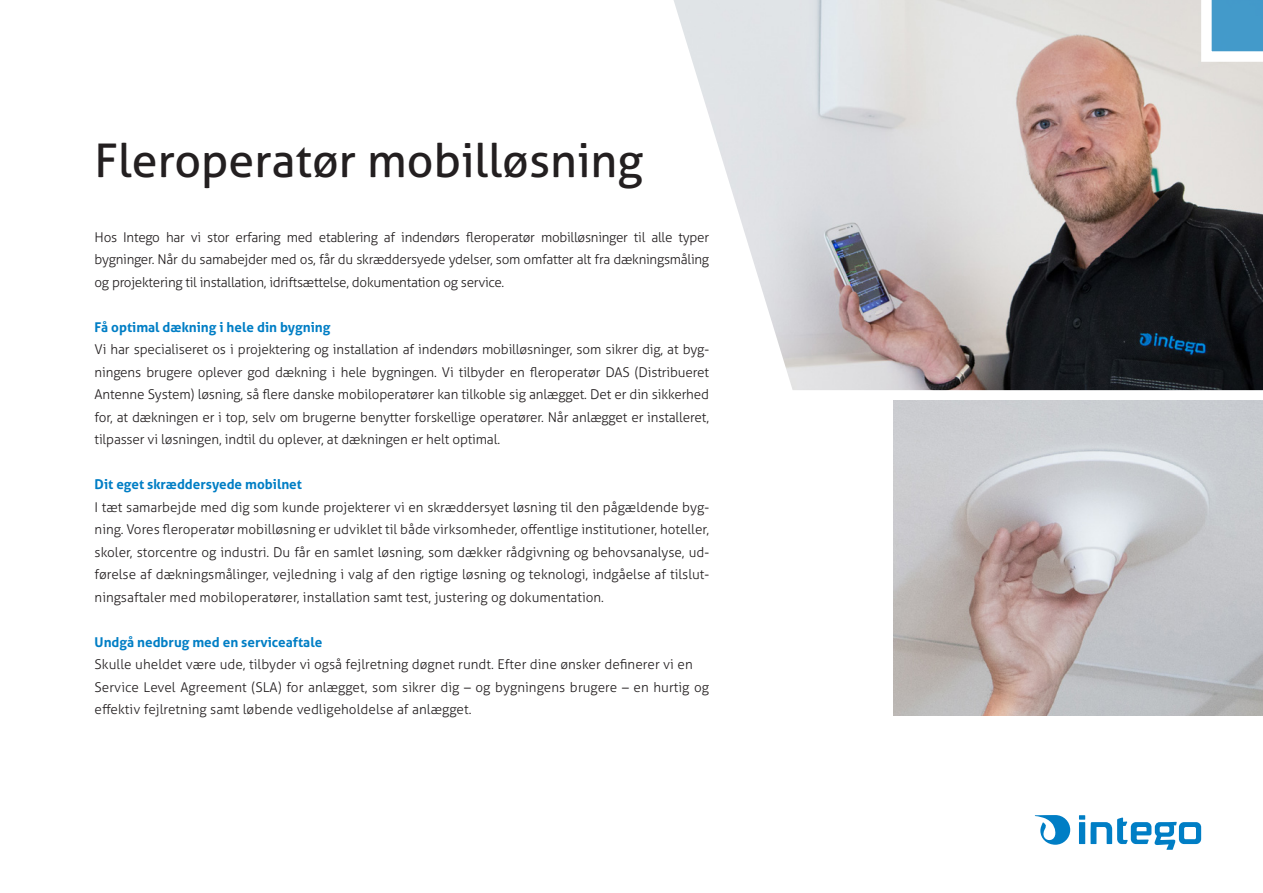
<style>
.page{position:relative;width:1263px;height:893px;background:#fff}
.page>*{position:absolute;margin:0;border:0;box-sizing:border-box;transform-origin:0 0}
.t1{font:46.5px "Aller";color:#231f20}
.t2{font:300 13.5px/22.5px "Aller";color:#231f20;text-align:justify}
.t3{font:700 13.5px "Aller";color:#007ec5}
</style>
<div class="page">
<img style="left:674px;top:0;width:589px;height:390px">
<svg style="left:1196px;top:0;width:67px;height:67px"></svg>
<img style="left:894px;top:401px;width:369px;height:314px">
<svg style="left:1079px;top:815px;width:122px;height:35px"></svg>
<svg style="left:1035px;top:815px;width:35px;height:30px"></svg>
<h1 class="t1" style="left:95px;top:132px;width:550px">Fleroperatør mobilløsning</h1>
<p class="t2" style="left:95px;top:226px;width:616px">Hos Intego har vi stor erfaring med etablering af indendørs fleroperatør mobilløsninger til alle typer bygninger. Når du samabejder med os, får du skræddersyede ydelser, som omfatter alt fra dækningsmåling og projektering til installation, idriftsættelse, dokumentation og service.</p>
<p class="t3" style="left:95px;top:319px;width:237px">Få optimal dækning i hele din bygning</p>
<p class="t2" style="left:95px;top:338px;width:616px">Vi har specialiseret os i projektering og installation af indendørs mobilløsninger, som sikrer dig, at byg&shy;ningens brugere oplever god dækning i hele bygningen. Vi tilbyder en fleroperatør DAS (Distribueret Antenne System) løsning, så flere danske mobiloperatører kan tilkoble sig anlægget. Det er din sikkerhed for, at dækningen er i top, selv om brugerne benytter forskellige operatører. Når anlægget er installeret, tilpasser vi løsningen, indtil du oplever, at dækningen er helt optimal.</p>
<p class="t3" style="left:95px;top:476px;width:209px">Dit eget skræddersyede mobilnet</p>
<p class="t2" style="left:95px;top:496px;width:616px">I tæt samarbejde med dig som kunde projekterer vi en skræddersyet løsning til den pågældende byg&shy;ning. Vores fleroperatør mobilløsning er udviklet til både virksomheder, offentlige institutioner, hoteller, skoler, storcentre og industri. Du får en samlet løsning, som dækker rådgivning og behovsanalyse, ud&shy;førelse af dækningsmålinger, vejledning i valg af den rigtige løsning og teknologi, indgåelse af tilslut&shy;ningsaftaler med mobiloperatører, installation samt test, justering og dokumentation.</p>
<p class="t3" style="left:95px;top:634px;width:229px">Undgå nedbrug med en serviceaftale</p>
<p class="t2" style="left:95px;top:653px;width:616px;text-align:left">Skulle uheldet være ude, tilbyder vi også fejlretning døgnet rundt. Efter dine ønsker definerer vi en<br>Service Level Agreement (SLA) for anlægget, som sikrer dig – og bygningens brugere – en hurtig og effektiv fejlretning samt løbende vedligeholdelse af anlægget.</p>
</div>
